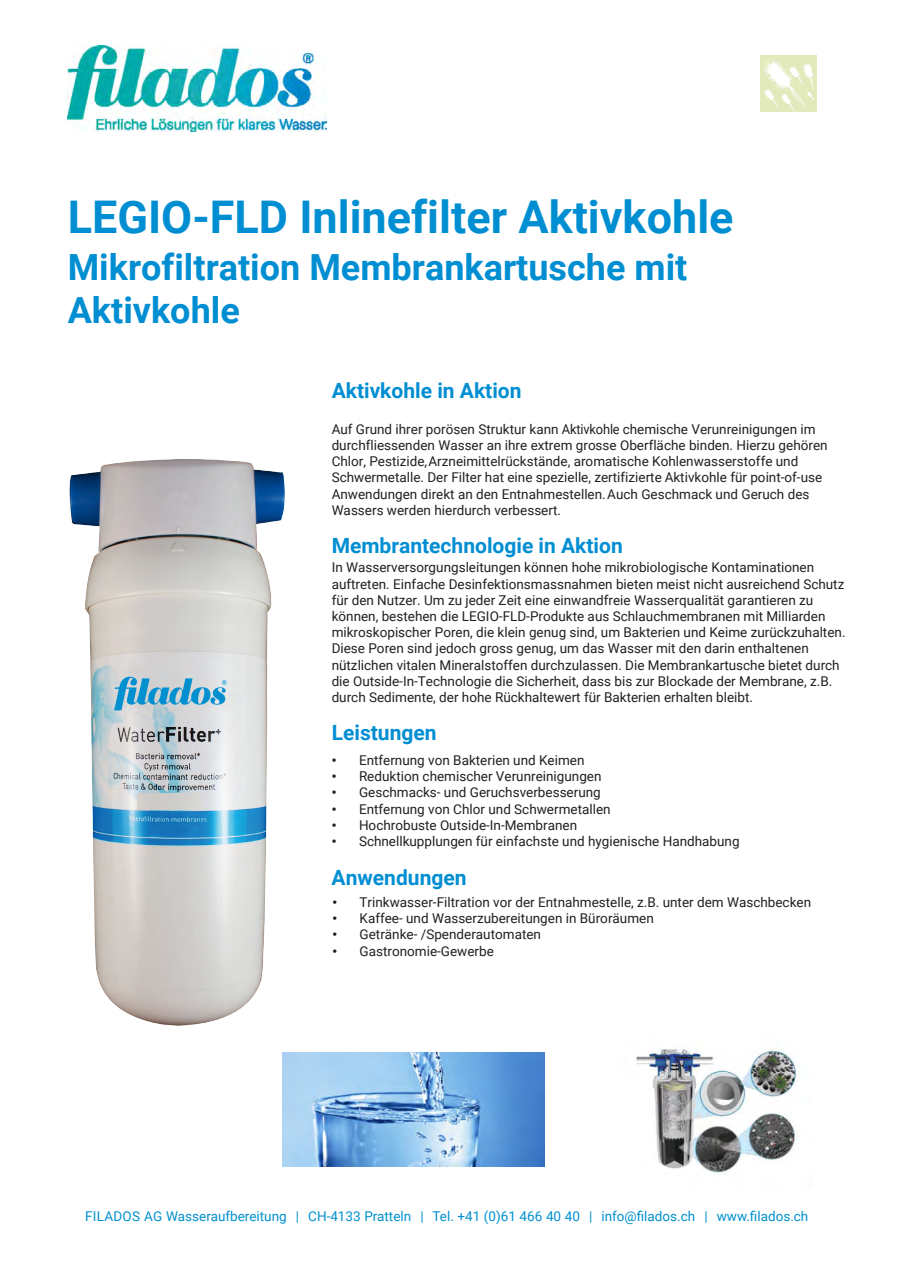
<style>
.page{position:relative;width:902px;height:1272px;background:#fff}
.page>*{position:absolute;margin:0;border:0;box-sizing:border-box;transform-origin:0 0}
.t1{font:700 45px "Roboto";color:#008ed2}
.t2{font:700 36px/43.2px "Roboto";color:#008ed2}
.t3{font:700 21px "Roboto";color:#008ed2}
.t4{font:13.5px/16.2px "Roboto";color:#231f20}
.t5{font:13.5px "Roboto";color:#0090cf}
.s1{font-family:"Arial"}
</style>
<div class="page">
<img style="left:636px;top:1048px;width:161px;height:125px">
<img style="left:69px;top:459px;width:216px;height:567px">
<img style="left:282px;top:1052px;width:263px;height:114px">
<img style="left:137px;top:793px;width:64px;height:16px">
<img style="left:68px;top:45px;width:258px;height:87px">
<img style="left:760px;top:56px;width:56px;height:56px">
<h1 class="t1" style="left:68px;top:185px;width:667px">LEGIO-FLD Inlinefilter Aktivkohle</h1>
<h2 class="t2" style="left:68px;top:244px;width:621px">Mikrofiltration Membrankartusche mit<br>Aktivkohle</h2>
<p class="t3" style="left:331px;top:376px;width:191px">Aktivkohle in Aktion</p>
<p class="t4" style="left:331px;top:420px;width:497px">Auf Grund ihrer porösen Struktur kann Aktivkohle chemische Verunreinigungen im durchfliessenden Wasser an ihre extrem grosse Oberfläche binden. Hierzu gehören Chlor, Pestizide, Arzneimittelrückstände, aromatische Kohlenwasserstoffe und Schwermetalle. Der Filter hat eine spezielle, zertifizierte Aktivkohle für point-of-use Anwendungen direkt an den Entnahmestellen. Auch Geschmack und Geruch des Wassers werden hierdurch verbessert.</p>
<p class="t3" style="left:331px;top:530px;width:292px">Membrantechnologie in Aktion</p>
<p class="t4" style="left:331px;top:559px;width:515px">In Wasserversorgungsleitungen können hohe mikrobiologische Kontaminationen auftreten. Einfache Desinfektionsmassnahmen bieten meist nicht ausreichend Schutz für den Nutzer. Um zu jeder Zeit eine einwandfreie Wasserqualität garantieren zu können, bestehen die LEGIO-FLD-Produkte aus Schlauchmembranen mit Milliarden mikroskopischer Poren, die klein genug sind, um Bakterien und Keime zurückzuhalten.<br>Diese Poren sind jedoch gross genug, um das Wasser mit den darin enthaltenen nützlichen vitalen Mineralstoffen durchzulassen. Die Membrankartusche bietet durch die Outside-In-Technologie die Sicherheit, dass bis zur Blockade der Membrane, z.B. durch Sedimente, der hohe Rückhaltewert für Bakterien erhalten bleibt.</p>
<p class="t3" style="left:331px;top:718px;width:106px">Leistungen</p>
<p class="t4" style="left:332px;top:751px;width:254px"><span class="s1">•</span> Entfernung von Bakterien und Keimen</p>
<p class="t4" style="left:332px;top:767px;width:271px"><span class="s1">•</span> Reduktion chemischer Verunreinigungen</p>
<p class="t4" style="left:332px;top:784px;width:270px"><span class="s1">•</span> Geschmacks- und Geruchsverbesserung</p>
<p class="t4" style="left:332px;top:800px;width:280px"><span class="s1">•</span> Entfernung von Chlor und Schwermetallen</p>
<p class="t4" style="left:332px;top:816px;width:247px"><span class="s1">•</span> Hochrobuste Outside-In-Membranen</p>
<p class="t4" style="left:332px;top:832px;width:409px"><span class="s1">•</span> Schnellkupplungen für einfachste und hygienische Handhabung</p>
<p class="t3" style="left:331px;top:863px;width:136px">Anwendungen</p>
<p class="t4" style="left:332px;top:893px;width:480px"><span class="s1">•</span> Trinkwasser-Filtration vor der Entnahmestelle, z.B. unter dem Waschbecken</p>
<p class="t4" style="left:332px;top:909px;width:323px"><span class="s1">•</span> Kaffee- und Wasserzubereitungen in Büroräumen</p>
<p class="t4" style="left:332px;top:925px;width:210px"><span class="s1">•</span> Getränke- /Spenderautomaten</p>
<p class="t4" style="left:332px;top:942px;width:163px"><span class="s1">•</span> Gastronomie-Gewerbe</p>
<p class="t5" style="left:85px;top:1206px;width:724px">FILADOS AG Wasseraufbereitung | CH-4133 Pratteln | Tel. +41 (0)61 466 40 40 | info@filados.ch | www.filados.ch</p>
</div>
